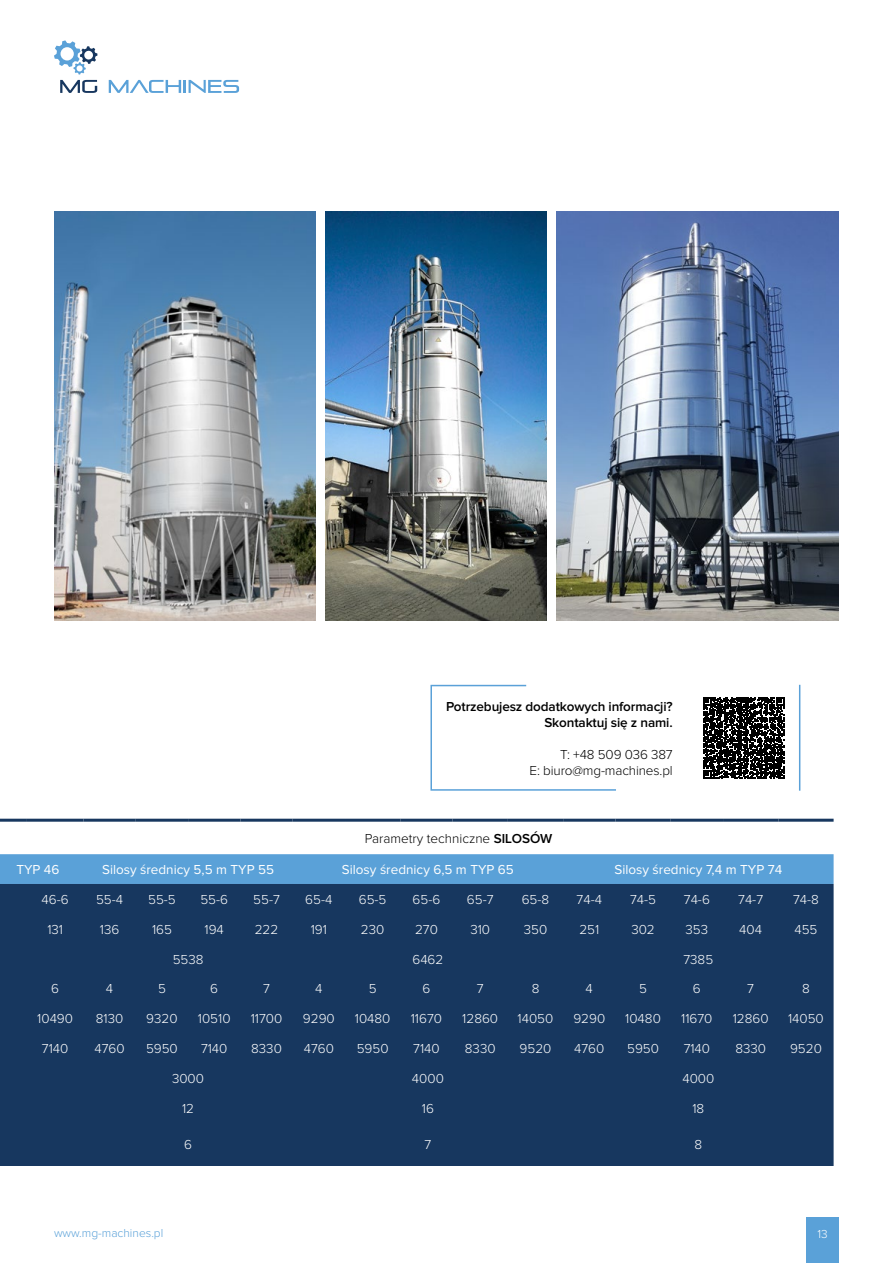
<style>
.page{position:relative;width:893px;height:1263px;background:#fff}
.page>*{position:absolute;margin:0;border:0;box-sizing:border-box;transform-origin:0 0}
.t1{font:300 13.5px "Proxima Nova";color:#fff}
.t2{font:13.5px "Proxima Nova";color:#fff}
.t3{font:300 13.5px/16.2px "Proxima Nova";letter-spacing:-.01em;color:#000;text-align:right}
.t4{font:600 13.5px/16.2px "Proxima Nova";letter-spacing:-.01em;color:#000;text-align:right}
.t5{font:300 12px "Proxima Nova";color:#5aa1d8}
.t6{font:300 12px "Proxima Nova";color:#fff}
.s1{font-weight:600}
</style>
<div class="page">
<div style="left:0;top:854px;width:834px;height:30px;background:#5aa1d8"></div>
<div style="left:0;top:884px;width:834px;height:282px;background:#17375f"></div>
<hr style="left:0;top:819px;width:27px;height:3px;background:#17375f">
<hr style="left:27px;top:819px;width:56px;height:3px;background:#17375f">
<hr style="left:83px;top:819px;width:53px;height:3px;background:#17375f">
<hr style="left:136px;top:819px;width:52px;height:3px;background:#17375f">
<hr style="left:188px;top:819px;width:52px;height:3px;background:#17375f">
<hr style="left:240px;top:819px;width:53px;height:3px;background:#17375f">
<hr style="left:293px;top:819px;width:52px;height:3px;background:#17375f">
<hr style="left:345px;top:819px;width:55px;height:3px;background:#17375f">
<hr style="left:400px;top:819px;width:53px;height:3px;background:#17375f">
<hr style="left:453px;top:819px;width:55px;height:3px;background:#17375f">
<hr style="left:508px;top:819px;width:55px;height:3px;background:#17375f">
<hr style="left:563px;top:819px;width:52px;height:3px;background:#17375f">
<hr style="left:615px;top:819px;width:56px;height:3px;background:#17375f">
<hr style="left:671px;top:819px;width:52px;height:3px;background:#17375f">
<hr style="left:723px;top:819px;width:55px;height:3px;background:#17375f">
<hr style="left:778px;top:819px;width:56px;height:3px;background:#17375f">
<div style="left:806px;top:1218px;width:33px;height:45px;background:#5aa1d8"></div>
<img style="left:54px;top:211px;width:785px;height:409px">
<svg style="left:703px;top:697px;width:81px;height:81px"></svg>
<svg style="left:430px;top:684px;width:186px;height:107px"></svg>
<hr style="left:799px;top:685px;width:1px;height:106px;background:#5aa1d8">
<svg style="left:109px;top:80px;width:130px;height:13px"></svg>
<svg style="left:54px;top:40px;width:43px;height:53px"></svg>
<div style="left:316px;top:200px;width:8px;height:432px;background:#fff"></div>
<div style="left:547px;top:200px;width:9px;height:432px;background:#fff"></div>
<p class="t4" style="left:446px;top:699px;width:228px">Potrzebujesz dodatkowych informacji?<br>Skontaktuj się z nami.</p>
<p class="t3" style="left:530px;top:747px;width:145px">T: +48 509 036 387<br>E: biuro@mg-machines.pl</p>
<p class="t3" style="left:365px;top:830px;width:189px">Parametry techniczne <span class="s1">SILOSÓW</span></p>
<p class="t2" style="left:16px;top:864px;width:45px">TYP 46</p>
<p class="t2" style="left:102px;top:864px;width:173px">Silosy średnicy 5,5 m TYP 55</p>
<p class="t2" style="left:342px;top:864px;width:173px">Silosy średnicy 6,5 m TYP 65</p>
<p class="t2" style="left:614px;top:864px;width:169px">Silosy średnicy 7,4 m TYP 74</p>
<p class="t1" style="left:42px;top:893px;width:29px">46-6</p>
<p class="t1" style="left:96px;top:893px;width:29px">55-4</p>
<p class="t1" style="left:148px;top:893px;width:29px">55-5</p>
<p class="t1" style="left:200px;top:893px;width:29px">55-6</p>
<p class="t1" style="left:253px;top:893px;width:28px">55-7</p>
<p class="t1" style="left:305px;top:893px;width:29px">65-4</p>
<p class="t1" style="left:359px;top:893px;width:29px">65-5</p>
<p class="t1" style="left:413px;top:893px;width:29px">65-6</p>
<p class="t1" style="left:467px;top:893px;width:28px">65-7</p>
<p class="t1" style="left:522px;top:893px;width:29px">65-8</p>
<p class="t1" style="left:577px;top:893px;width:27px">74-4</p>
<p class="t1" style="left:630px;top:893px;width:27px">74-5</p>
<p class="t1" style="left:684px;top:893px;width:28px">74-6</p>
<p class="t1" style="left:738px;top:893px;width:26px">74-7</p>
<p class="t1" style="left:793px;top:893px;width:27px">74-8</p>
<p class="t1" style="left:47px;top:923px;width:17px">131</p>
<p class="t1" style="left:100px;top:923px;width:21px">136</p>
<p class="t1" style="left:152px;top:923px;width:21px">165</p>
<p class="t1" style="left:205px;top:923px;width:21px">194</p>
<p class="t1" style="left:255px;top:923px;width:25px">222</p>
<p class="t1" style="left:311px;top:923px;width:18px">191</p>
<p class="t1" style="left:361px;top:923px;width:25px">230</p>
<p class="t1" style="left:415px;top:923px;width:24px">270</p>
<p class="t1" style="left:470px;top:923px;width:21px">310</p>
<p class="t1" style="left:524px;top:923px;width:25px">350</p>
<p class="t1" style="left:579px;top:923px;width:21px">251</p>
<p class="t1" style="left:631px;top:923px;width:25px">302</p>
<p class="t1" style="left:686px;top:923px;width:24px">353</p>
<p class="t1" style="left:739px;top:923px;width:24px">404</p>
<p class="t1" style="left:794px;top:923px;width:25px">455</p>
<p class="t1" style="left:173px;top:953px;width:32px">5538</p>
<p class="t1" style="left:412px;top:953px;width:32px">6462</p>
<p class="t1" style="left:683px;top:953px;width:31px">7385</p>
<p class="t1" style="left:51px;top:983px;width:9px">6</p>
<p class="t1" style="left:106px;top:983px;width:9px">4</p>
<p class="t1" style="left:158px;top:983px;width:9px">5</p>
<p class="t1" style="left:210px;top:983px;width:9px">6</p>
<p class="t1" style="left:263px;top:983px;width:8px">7</p>
<p class="t1" style="left:315px;top:983px;width:9px">4</p>
<p class="t1" style="left:369px;top:983px;width:9px">5</p>
<p class="t1" style="left:422px;top:983px;width:9px">6</p>
<p class="t1" style="left:477px;top:983px;width:8px">7</p>
<p class="t1" style="left:532px;top:983px;width:9px">8</p>
<p class="t1" style="left:586px;top:983px;width:9px">4</p>
<p class="t1" style="left:639px;top:983px;width:9px">5</p>
<p class="t1" style="left:693px;top:983px;width:9px">6</p>
<p class="t1" style="left:747px;top:983px;width:8px">7</p>
<p class="t1" style="left:802px;top:983px;width:9px">8</p>
<p class="t1" style="left:37px;top:1012px;width:37px">10490</p>
<p class="t1" style="left:96px;top:1012px;width:29px">8130</p>
<p class="t1" style="left:146px;top:1012px;width:33px">9320</p>
<p class="t1" style="left:198px;top:1012px;width:34px">10510</p>
<p class="t1" style="left:251px;top:1012px;width:33px">11700</p>
<p class="t1" style="left:303px;top:1012px;width:33px">9290</p>
<p class="t1" style="left:355px;top:1012px;width:37px">10480</p>
<p class="t1" style="left:411px;top:1012px;width:33px">11670</p>
<p class="t1" style="left:462px;top:1012px;width:37px">12860</p>
<p class="t1" style="left:518px;top:1012px;width:37px">14050</p>
<p class="t1" style="left:573px;top:1012px;width:33px">9290</p>
<p class="t1" style="left:625px;top:1012px;width:37px">10480</p>
<p class="t1" style="left:681px;top:1012px;width:33px">11670</p>
<p class="t1" style="left:733px;top:1012px;width:37px">12860</p>
<p class="t1" style="left:788px;top:1012px;width:37px">14050</p>
<p class="t1" style="left:42px;top:1042px;width:28px">7140</p>
<p class="t1" style="left:95px;top:1042px;width:32px">4760</p>
<p class="t1" style="left:146px;top:1042px;width:33px">5950</p>
<p class="t1" style="left:201px;top:1042px;width:28px">7140</p>
<p class="t1" style="left:251px;top:1042px;width:32px">8330</p>
<p class="t1" style="left:304px;top:1042px;width:32px">4760</p>
<p class="t1" style="left:357px;top:1042px;width:33px">5950</p>
<p class="t1" style="left:413px;top:1042px;width:28px">7140</p>
<p class="t1" style="left:465px;top:1042px;width:32px">8330</p>
<p class="t1" style="left:520px;top:1042px;width:33px">9520</p>
<p class="t1" style="left:574px;top:1042px;width:32px">4760</p>
<p class="t1" style="left:627px;top:1042px;width:33px">5950</p>
<p class="t1" style="left:684px;top:1042px;width:28px">7140</p>
<p class="t1" style="left:735px;top:1042px;width:32px">8330</p>
<p class="t1" style="left:790px;top:1042px;width:33px">9520</p>
<p class="t1" style="left:172px;top:1072px;width:33px">3000</p>
<p class="t1" style="left:412px;top:1072px;width:33px">4000</p>
<p class="t1" style="left:682px;top:1072px;width:33px">4000</p>
<p class="t1" style="left:182px;top:1102px;width:14px">12</p>
<p class="t1" style="left:422px;top:1102px;width:14px">16</p>
<p class="t1" style="left:692px;top:1102px;width:13px">18</p>
<p class="t1" style="left:184px;top:1139px;width:9px">6</p>
<p class="t1" style="left:425px;top:1139px;width:8px">7</p>
<p class="t1" style="left:694px;top:1139px;width:9px">8</p>
<p class="t5" style="left:54px;top:1228px;width:111px">www.mg-machines.pl</p>
<p class="t6" style="left:817px;top:1228px;width:12px">13</p>
</div>
